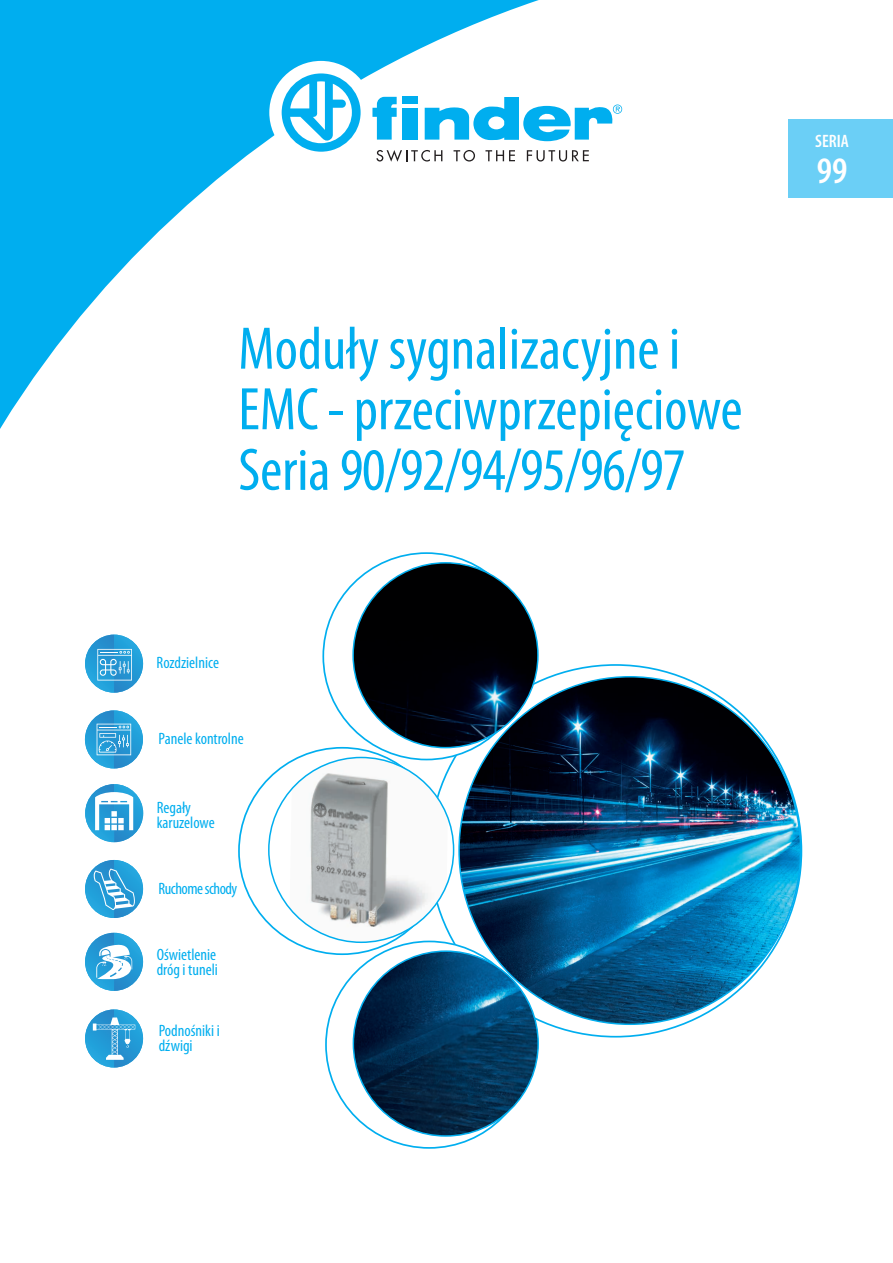
<style>
.page{position:relative;width:893px;height:1263px;background:#fff}
.page>*{position:absolute;margin:0;border:0;box-sizing:border-box;transform-origin:0 0}
.t1{font:condensed 60.6px/60.6px "Myriad Pro";color:#00aeef}
.t2{font:600 condensed 37.5px "Myriad Pro";color:#fff}
.t3{font:600 condensed 18px "Myriad Pro";color:#fff}
.t4{font:condensed 16.5px/15px "Myriad Pro";color:#00aeef}
.t5{font:condensed 16.5px "Myriad Pro";letter-spacing:-.03em;color:#00aeef}
</style>
<div class="page">
<div style="left:788px;top:119px;width:105px;height:79px;background:#6bcff6"></div>
<svg style="left:0;top:0;width:551px;height:429px"></svg>
<div style="left:269px;top:61px;width:104px;height:103px;background:#fff;border-radius:50%"></div>
<svg style="left:282px;top:73px;width:79px;height:79px"></svg>
<svg style="left:425px;top:97px;width:197px;height:44px"></svg>
<svg style="left:372px;top:97px;width:25px;height:43px"></svg>
<div style="left:403px;top:108px;width:15px;height:32px;background:#00aeef"></div>
<div style="left:403px;top:97px;width:15px;height:7px;background:#00aeef"></div>
<svg style="left:376px;top:150px;width:66px;height:12px"></svg>
<svg style="left:454px;top:150px;width:21px;height:12px"></svg>
<svg style="left:485px;top:150px;width:30px;height:11px"></svg>
<svg style="left:527px;top:150px;width:62px;height:12px"></svg>
<img style="left:353px;top:563px;width:185px;height:185px;border-radius:92px">
<img style="left:290px;top:757px;width:158px;height:185px">
<img style="left:353px;top:951px;width:185px;height:185px;border-radius:92px">
<img style="left:459px;top:677px;width:342px;height:347px">
<img style="left:85px;top:635px;width:58px;height:58px">
<svg style="left:97px;top:649px;width:35px;height:31px"></svg>
<img style="left:85px;top:710px;width:58px;height:58px">
<svg style="left:97px;top:724px;width:34px;height:31px"></svg>
<img style="left:85px;top:784px;width:58px;height:58px">
<svg style="left:95px;top:792px;width:38px;height:38px"></svg>
<img style="left:85px;top:860px;width:58px;height:58px">
<svg style="left:94px;top:868px;width:41px;height:42px;background:#54afde"></svg>
<img style="left:85px;top:933px;width:58px;height:58px">
<svg style="left:95px;top:943px;width:37px;height:36px"></svg>
<img style="left:85px;top:1009px;width:58px;height:58px">
<svg style="left:93px;top:1017px;width:42px;height:43px;background:#49aadb"></svg>
<h1 class="t1" style="left:238px;top:318px;width:506px">Moduły sygnalizacyjne i<br>EMC - przeciwprzepięciowe<br>Seria 90/92/94/95/96/97</h1>
<p class="t4" style="left:157px;top:655px;width:64px">Rozdzielnice</p>
<p class="t4" style="left:158px;top:730px;width:87px">Panele kontrolne</p>
<p class="t4" style="left:157px;top:800px;width:59px">Regały karuzelowe</p>
<p class="t5" style="left:159px;top:878px;width:80px">Ruchome schody</p>
<p class="t4" style="left:157px;top:946px;width:63px">Oświetlenie dróg i tuneli</p>
<p class="t4" style="left:159px;top:1023px;width:62px">Podnośniki i dźwigi</p>
<p class="t3" style="left:815px;top:131px;width:35px">SЕRIA</p>
<h2 class="t2" style="left:817px;top:150px;width:32px">99</h2>
</div>
